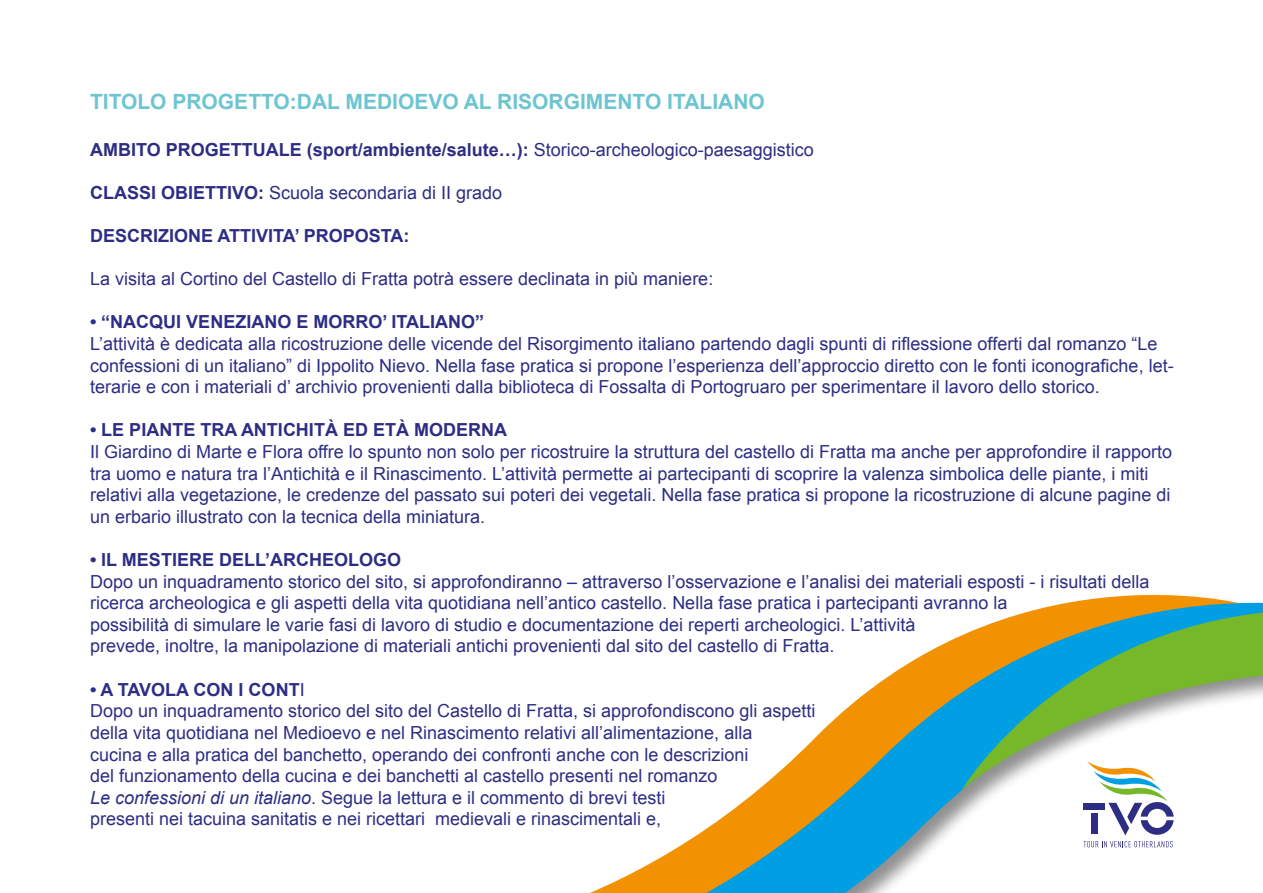
<style>
.page{position:relative;width:1263px;height:893px;background:#fff}
.page>*{position:absolute;margin:0;border:0;box-sizing:border-box;transform-origin:0 0}
.t1{font:700 21px "Arial";color:#6dc5d2}
.t2{font:18px/21.6px "Arial";color:#2d2e83}
.t3{font:700 18px "Arial";color:#2d2e83}
.s1{font-weight:400}
.s2{font-weight:700}
.s3{font-style:italic}
</style>
<div class="page">
<svg style="left:590px;top:635px;width:582px;height:258px"></svg>
<svg style="left:962px;top:595px;width:301px;height:195px"></svg>
<div style="left:1084px;top:803px;width:21px;height:7px;background:#2d2e83"></div>
<svg style="left:1083px;top:841px;width:90px;height:6px"></svg>
<svg style="left:1087px;top:761px;width:87px;height:74px"></svg>
<p class="t1" style="left:90px;top:88px;width:676px">TITOLO PROGETTO:DAL MEDIOEVO AL RISORGIMENTO ITALIANO</p>
<p class="t3" style="left:90px;top:137px;width:725px">AMBITO PROGETTUALE (sport/ambiente/salute…): <span class="s1">Storico-archeologico-paesaggistico</span></p>
<p class="t2" style="left:90px;top:182px;width:414px"><span class="s2">CLASSI OBIETTIVO:</span> Scuola secondaria di II grado</p>
<p class="t3" style="left:90px;top:224px;width:321px">DESCRIZIONE ATTIVITA’ PROPOSTA:</p>
<p class="t2" style="left:90px;top:268px;width:625px">La visita al Cortino del Castello di Fratta potrà essere declinata in più maniere:</p>
<p class="t3" style="left:90px;top:310px;width:395px">• “NACQUI VENEZIANO E MORRO’ ITALIANO”</p>
<p class="t2" style="left:90px;top:333px;width:1085px">L’attività è dedicata alla ricostruzione delle vicende del Risorgimento italiano partendo dagli spunti di riflessione offerti dal romanzo “Le confessioni di un italiano” di Ippolito Nievo. Nella fase pratica si propone l’esperienza dell’approccio diretto con le fonti iconografiche, let&shy;terarie e con i materiali d’ archivio provenienti dalla biblioteca di Fossalta di Portogruaro per sperimentare il lavoro dello storico.</p>
<p class="t3" style="left:90px;top:418px;width:418px">• LE PIANTE TRA ANTICHITÀ ED ETÀ MODERNA</p>
<p class="t2" style="left:90px;top:441px;width:1084px">Il Giardino di Marte e Flora offre lo spunto non solo per ricostruire la struttura del castello di Fratta ma anche per approfondire il rapporto tra uomo e natura tra l’Antichità e il Rinascimento. L’attività permette ai partecipanti di scoprire la valenza simbolica delle piante, i miti relativi alla vegetazione, le credenze del passato sui poteri dei vegetali. Nella fase pratica si propone la ricostruzione di alcune pagine di un erbario illustrato con la tecnica della miniatura.</p>
<p class="t3" style="left:90px;top:548px;width:312px">• IL MESTIERE DELL’ARCHEOLOGO</p>
<p class="t2" style="left:90px;top:571px;width:1061px">Dopo un inquadramento storico del sito, si approfondiranno – attraverso l’osservazione e l’analisi dei materiali esposti - i risultati della ricerca archeologica e gli aspetti della vita quotidiana nell’antico castello. Nella fase pratica i partecipanti avranno la<br>possibilità di simulare le varie fasi di lavoro di studio e documentazione dei reperti archeologici. L’attività<br>prevede, inoltre, la manipolazione di materiali antichi provenienti dal sito del castello di Fratta.</p>
<p class="t2" style="left:90px;top:679px;width:727px"><span class="s2">• A TAVOLA CON I CONT</span>I<br>Dopo un inquadramento storico del sito del Castello di Fratta, si approfondiscono gli aspetti della vita quotidiana nel Medioevo e nel Rinascimento relativi all’alimentazione, alla<br>cucina e alla pratica del banchetto, operando dei confronti anche con le descrizioni<br>del funzionamento della cucina e dei banchetti al castello presenti nel romanzo<br><span class="s3">Le confessioni di un italiano</span>. Segue la lettura e il commento di brevi testi<br>presenti nei tacuina sanitatis e nei ricettari medievali e rinascimentali e,</p>
</div>
